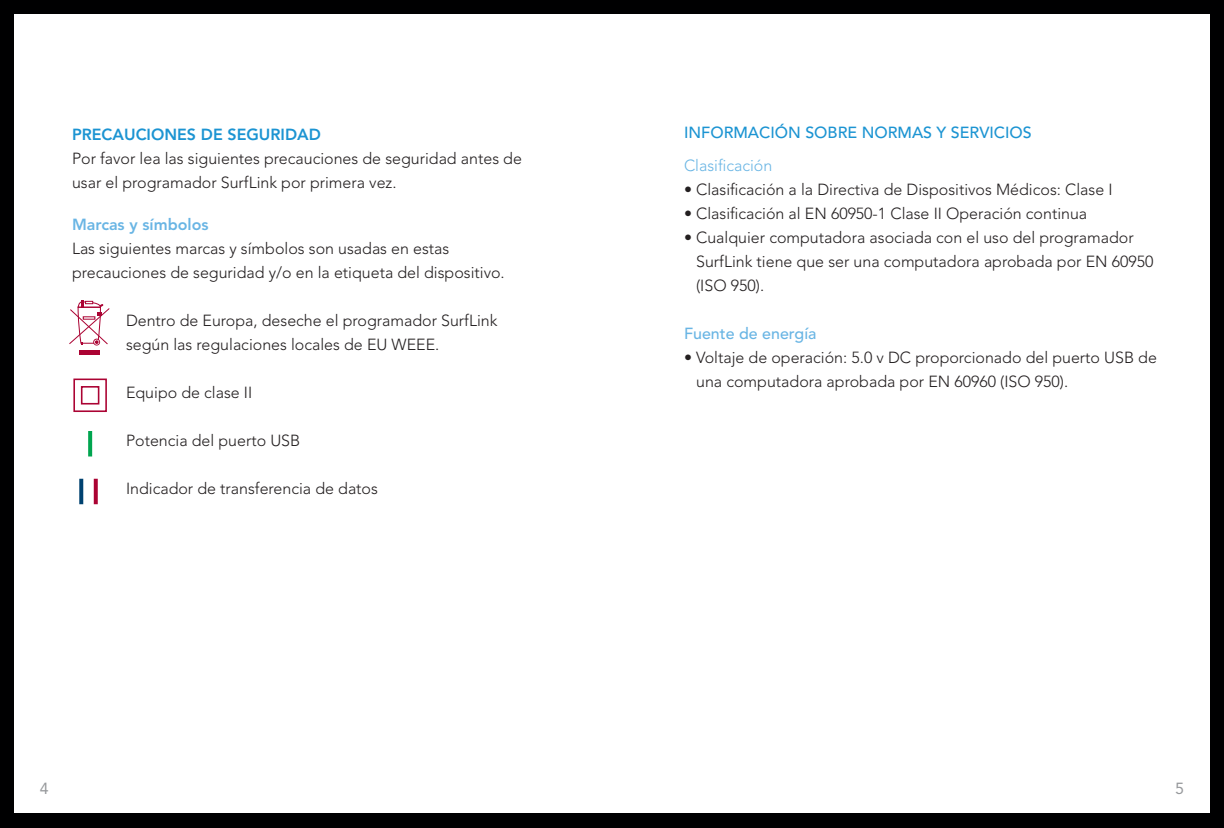
<style>
.page{position:relative;width:1224px;height:828px;background:#fff}
.page>*{position:absolute;margin:0;border:0;box-sizing:border-box;transform-origin:0 0}
.t1{font:16px/24px "Avenir LT SLI Std Light";color:#231f20}
.t2{font:16px "Avenir LT SLI Std Medium";color:#1c94d2}
.t3{font:16px "Avenir LT SLI Std Heavy";color:#1c94d2}
.t4{font:16px "Avenir LT SLI Std Heavy";color:#69b5e4}
.t5{font:16px "Avenir LT SLI Std Medium";color:#69b5e4}
.t6{font:16px "Avenir LT SLI Std Light";color:#69b5e4}
.t7{font:16px "Avenir LT SLI Std Roman";color:#97999c}
</style>
<div class="page">
<div style="left:0;top:0;width:612px;height:828px;background:#000001"></div>
<div style="left:15px;top:15px;width:597px;height:798px;background:#fff"></div>
<div style="left:612px;top:0;width:612px;height:828px;background:#000001"></div>
<div style="left:612px;top:15px;width:597px;height:798px;background:#fff"></div>
<div style="left:81px;top:386px;width:18px;height:19px;border:2px solid #ab0333"></div>
<div style="left:73px;top:379px;width:34px;height:33px;border:2px solid #ab0333"></div>
<svg style="left:79px;top:479px;width:4px;height:25px"></svg>
<svg style="left:94px;top:479px;width:4px;height:25px"></svg>
<svg style="left:88px;top:431px;width:4px;height:25px"></svg>
<svg style="left:69px;top:300px;width:41px;height:45px"></svg>
<hr style="left:79px;top:350px;width:21px;height:4px;background:#ab0333">
<p class="t3" style="left:72px;top:125px;width:250px">PRECAUCIONES DE SEGURIDAD</p>
<p class="t1" style="left:72px;top:147px;width:451px">Por favor lea las siguientes precauciones de seguridad antes de usar el programador SurfLink por primera vez.</p>
<p class="t4" style="left:72px;top:215px;width:138px">Marcas y símbolos</p>
<p class="t1" style="left:72px;top:237px;width:434px">Las siguientes marcas y símbolos son usadas en estas precauciones de seguridad y/o en la etiqueta del dispositivo.</p>
<p class="t1" style="left:126px;top:309px;width:373px">Dentro de Europa, deseche el programador SurfLink según las regulaciones locales de EU WEEE.</p>
<p class="t1" style="left:126px;top:381px;width:128px">Equipo de clase II</p>
<p class="t1" style="left:126px;top:429px;width:176px">Potencia del puerto USB</p>
<p class="t1" style="left:126px;top:477px;width:253px">Indicador de transferencia de datos</p>
<p class="t2" style="left:684px;top:123px;width:349px">INFORMACIÓN SOBRE NORMAS Y SERVICIOS</p>
<p class="t6" style="left:684px;top:156px;width:90px">Clasificación</p>
<p class="t1" style="left:684px;top:178px;width:430px">• Clasificación a la Directiva de Dispositivos Médicos: Clase I</p>
<p class="t1" style="left:684px;top:202px;width:405px">• Clasificación al EN 60950-1 Clase II Operación continua</p>
<p class="t1" style="left:696px;top:226px;width:459px;text-indent:-12px">• Cualquier computadora asociada con el uso del programador<br>SurfLink tiene que ser una computadora aprobada por EN 60950 (ISO 950).</p>
<p class="t5" style="left:684px;top:324px;width:134px">Fuente de energía</p>
<p class="t1" style="left:696px;top:346px;width:462px;text-indent:-12px">• Voltaje de operación: 5.0 v DC proporcionado del puerto USB de una computadora aprobada por EN 60960 (ISO 950).</p>
<p class="t7" style="left:40px;top:779px;width:10px">4</p>
<p class="t7" style="left:1175px;top:779px;width:10px">5</p>
</div>
